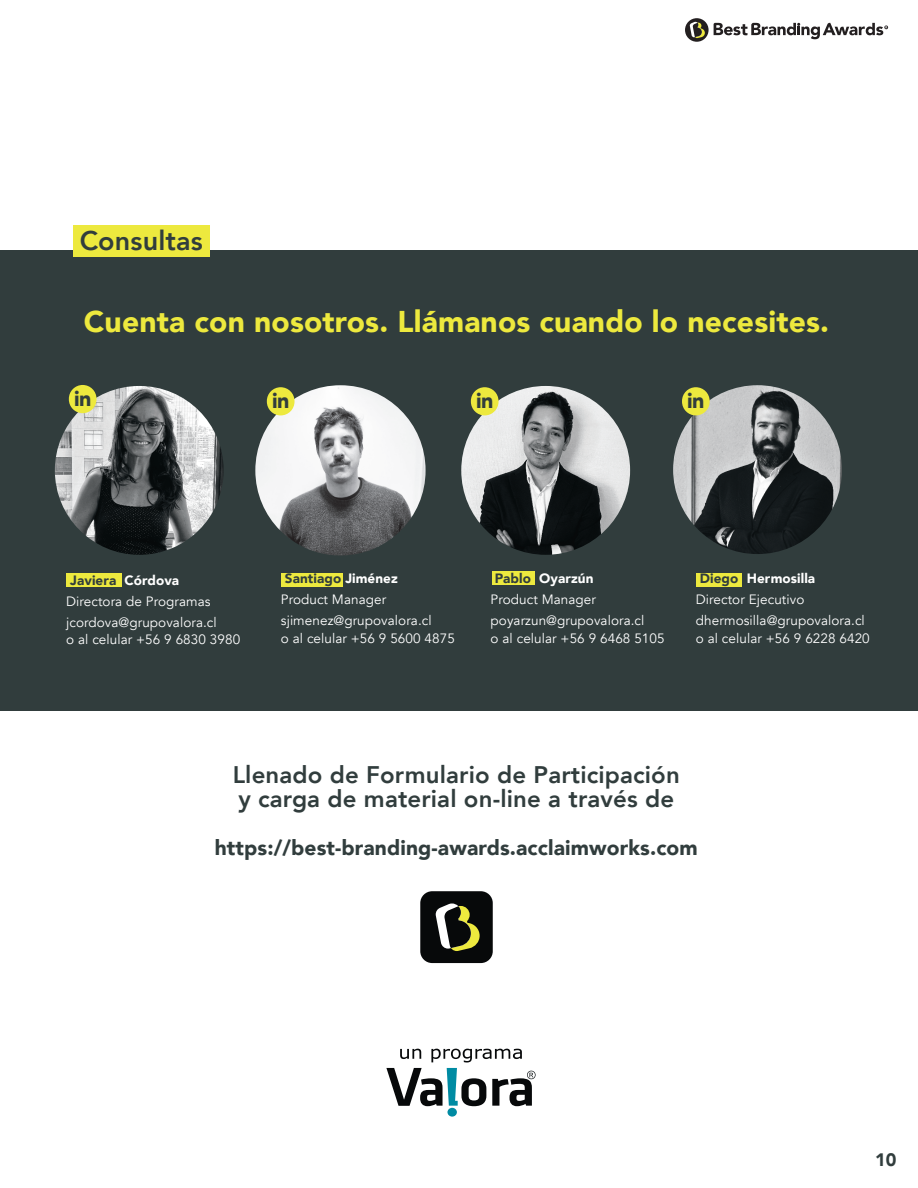
<style>
.page{position:relative;width:918px;height:1188px;background:#fff}
.page>*{position:absolute;margin:0;border:0;box-sizing:border-box;transform-origin:0 0}
.t1{font:900 30px "Avenir";letter-spacing:.005em;color:#ede93e}
.t2{font:800 27px "Avenir";letter-spacing:.005em;color:#313d3d}
.t3{font:800 24px/24px "Avenir";letter-spacing:.005em;color:#313d3d}
.t4{font:900 21.45px "Avenir";letter-spacing:-.03em;color:#313d3d}
.t5{font:900 21px "Avenir";letter-spacing:.005em;color:#313d3d}
.t6{font:900 18px "Avenir";color:#313d3d}
.t7{font:13.5px/21px "Avenir";letter-spacing:.005em;color:#fff}
.s1{font-weight:900;color:#313d3d}
.s2{font-weight:900}
</style>
<div class="page">
<div style="left:0;top:250px;width:918px;height:461px;background:#313d3d"></div>
<div style="left:73px;top:226px;width:136px;height:31px;background:#ede93e"></div>
<svg style="left:714px;top:23px;width:174px;height:16px"></svg>
<svg style="left:685px;top:18px;width:24px;height:24px"></svg>
<svg style="left:690px;top:22px;width:15px;height:16px"></svg>
<div style="left:420px;top:891px;width:73px;height:72px;background:#07090a;border-radius:12px"></div>
<svg style="left:436px;top:904px;width:44px;height:47px"></svg>
<img style="left:673px;top:385px;width:169px;height:169px;border-radius:84px">
<img style="left:55px;top:386px;width:169px;height:169px;border-radius:84px">
<div style="left:69px;top:385px;width:28px;height:28px;background:#ede93e;border-radius:14px"></div>
<img style="left:461px;top:386px;width:169px;height:169px;border-radius:84px">
<div style="left:66px;top:573px;width:55px;height:14px;background:#ede93e"></div>
<div style="left:492px;top:572px;width:43px;height:13px;background:#ede93e"></div>
<div style="left:282px;top:573px;width:61px;height:14px;background:#ede93e"></div>
<div style="left:697px;top:573px;width:45px;height:14px;background:#ede93e"></div>
<div style="left:447px;top:1108px;width:10px;height:9px;background:#008ba3;border-radius:50%"></div>
<svg style="left:386px;top:1049px;width:150px;height:57px"></svg>
<img style="left:255px;top:385px;width:171px;height:171px;border-radius:85px">
<div style="left:267px;top:387px;width:28px;height:28px;background:#ede93e;border-radius:14px"></div>
<div style="left:471px;top:387px;width:28px;height:28px;background:#ede93e;border-radius:14px"></div>
<div style="left:682px;top:387px;width:28px;height:28px;background:#ede93e;border-radius:14px"></div>
<h2 class="t2" style="left:80px;top:220px;width:125px">Consultas</h2>
<h1 class="t1" style="left:84px;top:296px;width:747px">Cuenta con nosotros. Llámanos cuando lo necesites.</h1>
<h3 class="t4" style="left:74px;top:380px;width:19px">in</h3>
<h3 class="t4" style="left:272px;top:382px;width:19px">in</h3>
<h3 class="t4" style="left:476px;top:382px;width:19px">in</h3>
<h3 class="t4" style="left:687px;top:382px;width:19px">in</h3>
<p class="t7" style="left:66px;top:570px;width:152px;text-indent:4px"><span class="s1">Javiera</span> <span class="s2">Córdova<br></span>Directora de Programas jcordova@grupovalora.cl</p>
<p class="t7" style="left:66px;top:629px;width:176px">o al celular +56 9 6830 3980</p>
<p class="t7" style="left:281px;top:568px;width:152px;text-indent:4px"><span class="s1">Santiago</span> <span class="s2">Jiménez<br></span>Product Manager sjimenez@grupovalora.cl</p>
<p class="t7" style="left:281px;top:628px;width:176px">o al celular +56 9 5600 4875</p>
<p class="t7" style="left:491px;top:568px;width:155px;text-indent:4px"><span class="s1">Pablo</span> <span class="s2">Oyarzún<br></span>Product Manager poyarzun@grupovalora.cl</p>
<p class="t7" style="left:491px;top:628px;width:176px">o al celular +56 9 6468 5105</p>
<p class="t7" style="left:696px;top:568px;width:171px;text-indent:4px"><span class="s1">Diego</span> <span class="s2">Hermosilla<br></span>Director Ejecutivo dhermosilla@grupovalora.cl</p>
<p class="t7" style="left:696px;top:628px;width:176px">o al celular +56 9 6228 6420</p>
<h3 class="t3" style="left:233px;top:763px;width:449px">Llenado de Formulario de Participación y carga de material on-line a través de</h3>
<h3 class="t5" style="left:215px;top:830px;width:485px">https://best-branding-awards.acclaimworks.com</h3>
<h3 class="t6" style="left:875px;top:1144px;width:23px">10</h3>
</div>
